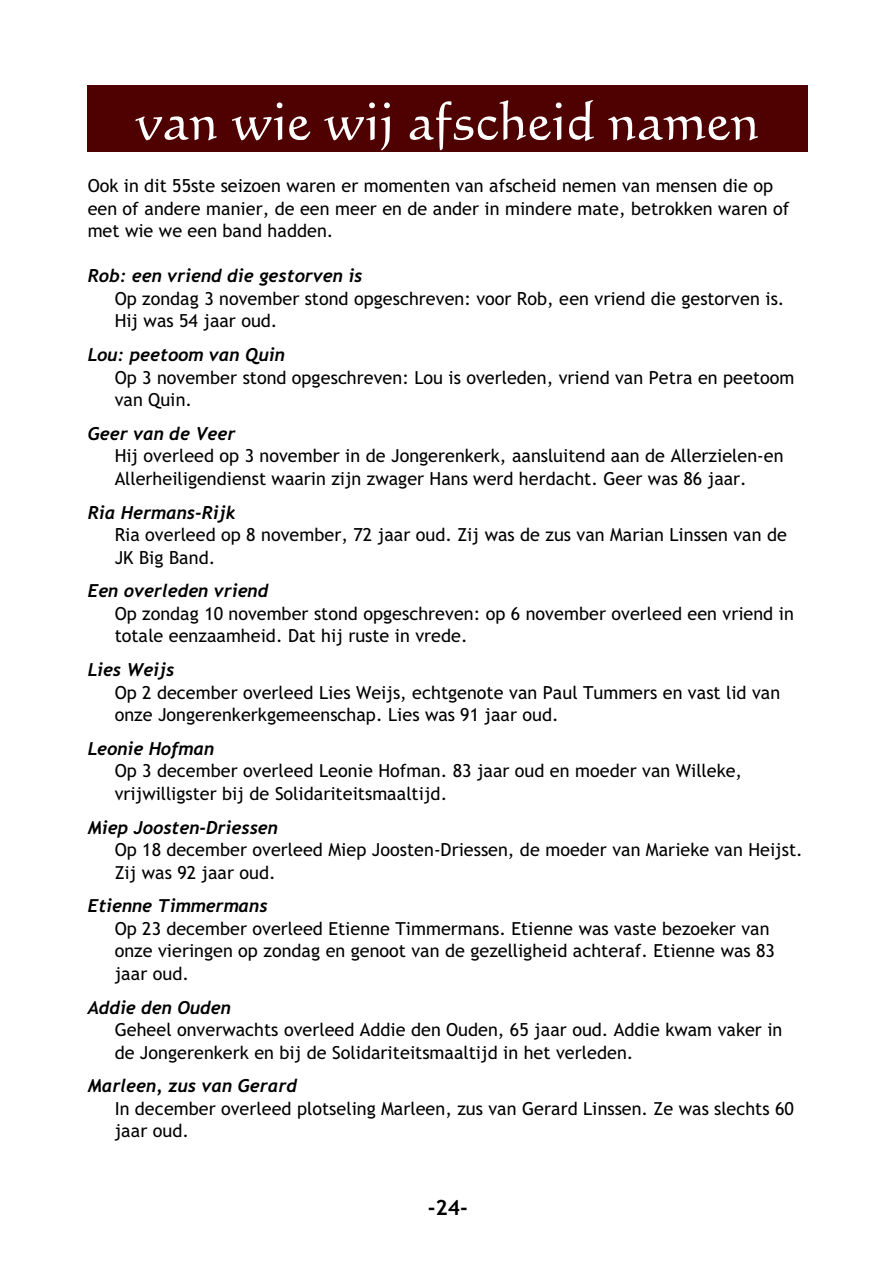
<style>
.page{position:relative;width:893px;height:1263px;background:#fff}
.page>*{position:absolute;margin:0;border:0;box-sizing:border-box;transform-origin:0 0}
.t1{font:54px "Calligraphic 421 BT Roman B";color:#fff}
.t2{font:700 21px "Trebuchet MS";color:#000}
.t3{font:18px/22.5px "Trebuchet MS";color:#000}
.t4{font:italic 700 18px "Trebuchet MS";color:#000}
</style>
<div class="page">
<div style="left:88px;top:85px;width:720px;height:67px;background:#4f0000"></div>
<h1 class="t1" style="left:135px;top:98px;width:625px">van wie wij afscheid namen</h1>
<p class="t3" style="left:88px;top:176px;width:703px">Ook in dit 55ste seizoen waren er momenten van afscheid nemen van mensen die op een of andere manier, de een meer en de ander in mindere mate, betrokken waren of met wie we een band hadden.</p>
<p class="t4" style="left:88px;top:269px;width:276px">Rob: een vriend die gestorven is</p>
<p class="t3" style="left:115px;top:289px;width:671px">Op zondag 3 november stond opgeschreven: voor Rob, een vriend die gestorven is.<br>Hij was 54 jaar oud.</p>
<p class="t4" style="left:88px;top:348px;width:199px">Lou: peetoom van Quin</p>
<p class="t3" style="left:115px;top:367px;width:681px">Op 3 november stond opgeschreven: Lou is overleden, vriend van Petra en peetoom van Quin.</p>
<p class="t4" style="left:88px;top:427px;width:149px">Geer van de Veer</p>
<p class="t3" style="left:115px;top:446px;width:670px">Hij overleed op 3 november in de Jongerenkerk, aansluitend aan de Allerzielen-en<br>Allerheiligendienst waarin zijn zwager Hans werd herdacht. Geer was 86 jaar.</p>
<p class="t4" style="left:88px;top:505px;width:149px">Ria Hermans-Rijk</p>
<p class="t3" style="left:115px;top:525px;width:674px">Ria overleed op 8 november, 72 jaar oud. Zij was de zus van Marian Linssen van de<br>JK Big Band.</p>
<p class="t4" style="left:88px;top:584px;width:182px">Een overleden vriend</p>
<p class="t3" style="left:115px;top:604px;width:681px">Op zondag 10 november stond opgeschreven: op 6 november overleed een vriend in totale eenzaamheid. Dat hij ruste in vrede.</p>
<p class="t4" style="left:88px;top:663px;width:88px">Lies Weijs</p>
<p class="t3" style="left:115px;top:682px;width:667px">Op 2 december overleed Lies Weijs, echtgenote van Paul Tummers en vast lid van onze Jongerenkerkgemeenschap. Lies was 91 jaar oud.</p>
<p class="t4" style="left:88px;top:741px;width:128px">Leonie Hofman</p>
<p class="t3" style="left:115px;top:761px;width:629px">Op 3 december overleed Leonie Hofman. 83 jaar oud en moeder van Willeke, vrijwilligster bij de Solidariteitsmaaltijd.</p>
<p class="t4" style="left:88px;top:820px;width:192px">Miep Joosten-Driessen</p>
<p class="t3" style="left:115px;top:840px;width:690px">Op 18 december overleed Miep Joosten-Driessen, de moeder van Marieke van Heijst.<br>Zij was 92 jaar oud.</p>
<p class="t4" style="left:88px;top:899px;width:182px">Etienne Timmermans</p>
<p class="t3" style="left:115px;top:919px;width:662px">Op 23 december overleed Etienne Timmermans. Etienne was vaste bezoeker van onze vieringen op zondag en genoot van de gezelligheid achteraf. Etienne was 83 jaar oud.</p>
<p class="t4" style="left:88px;top:1000px;width:145px">Addie den Ouden</p>
<p class="t3" style="left:115px;top:1020px;width:669px">Geheel onverwachts overleed Addie den Ouden, 65 jaar oud. Addie kwam vaker in de Jongerenkerk en bij de Solidariteitsmaaltijd in het verleden.</p>
<p class="t4" style="left:88px;top:1079px;width:211px">Marleen, zus van Gerard</p>
<p class="t3" style="left:115px;top:1099px;width:681px">In december overleed plotseling Marleen, zus van Gerard Linssen. Ze was slechts 60 jaar oud.</p>
<p class="t2" style="left:428px;top:1199px;width:42px">-24-</p>
</div>
